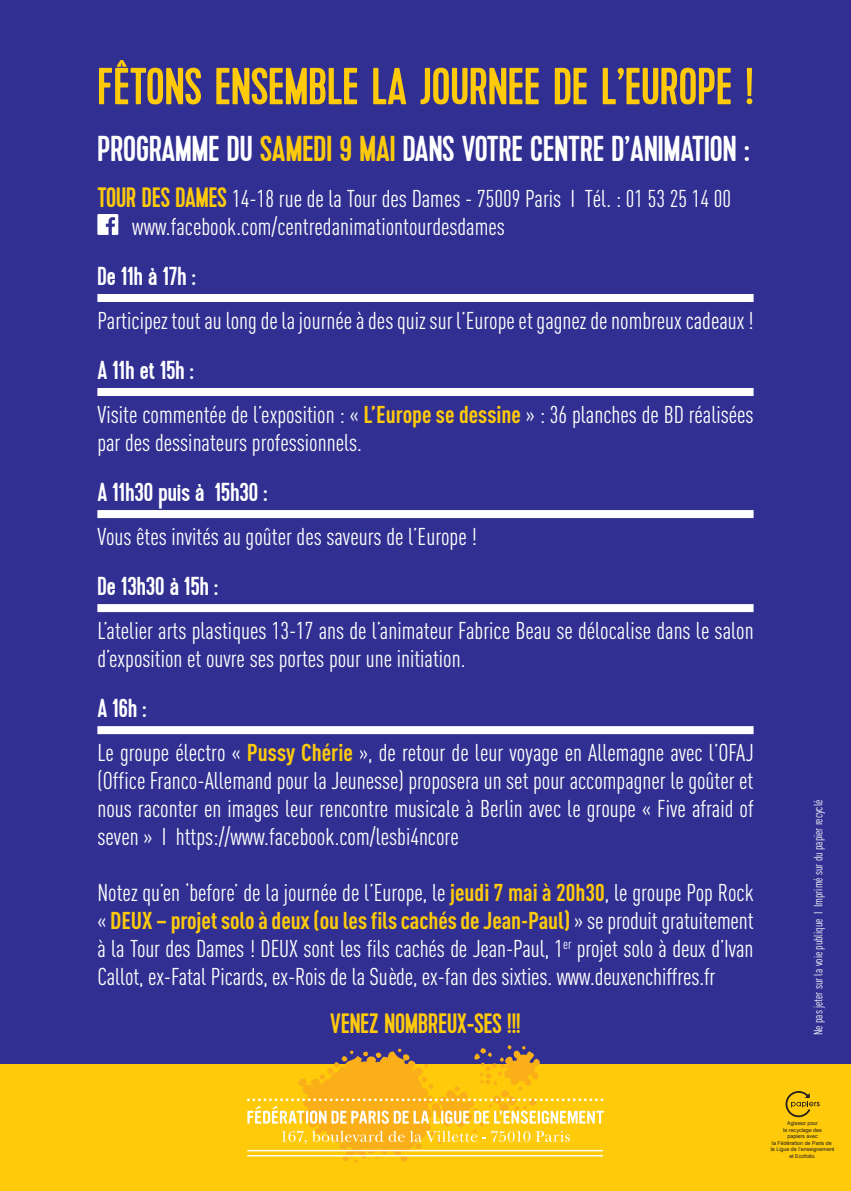
<style>
.page{position:relative;width:851px;height:1191px;background:#fff}
.page>*{position:absolute;margin:0;border:0;box-sizing:border-box;transform-origin:0 0}
.t1{font:52px "Kapra";color:#feca0a}
.t2{font:36px "Kapra";color:#fff}
.t3{font:28px "Kapra";color:#feca0a}
.t4{font:26px "Kapra";color:#fff}
.t5{font:24px/28px "DIN Cond";color:#fff}
.t6{font:12px "DIN Cond";color:#fff}
.t7{font:5.4px/6.4px "Arial";color:#231f20;text-align:center}
.s1{color:#feca0a}
.s2{font-family:"Kapra";font-size:28px;color:#feca0a}
.s3{font-weight:700;color:#feca0a}
</style>
<div class="page">
<div style="left:0;top:0;width:850px;height:1064px;background:#313092"></div>
<div style="left:0;top:1064px;width:850px;height:127px;background:#feca0a"></div>
<svg style="left:785px;top:1091px;width:34px;height:26px"></svg>
<svg style="left:247px;top:1044px;width:357px;height:119px"></svg>
<div style="left:97px;top:294px;width:656px;height:8px;background:#fff"></div>
<div style="left:97px;top:388px;width:656px;height:8px;background:#fff"></div>
<div style="left:97px;top:510px;width:656px;height:8px;background:#fff"></div>
<div style="left:97px;top:604px;width:656px;height:8px;background:#fff"></div>
<div style="left:97px;top:726px;width:656px;height:8px;background:#fff"></div>
<svg style="left:97px;top:214px;width:21px;height:21px"></svg>
<h1 class="t1" style="left:97px;top:56px;width:657px">FÊTONS ENSEMBLE LA JOURNEE DE L’EUROPE !</h1>
<h2 class="t2" style="left:97px;top:128px;width:653px">PROGRAMME DU <span class="s1">SAMEDI 9 MAI</span> DANS VOTRE CENTRE D’ANIMATION :</h2>
<p class="t5" style="left:132px;top:184px;width:600px;text-indent:-35px"><span class="s2">TOUR DES DAMES</span> 14-18 rue de la Tour des Dames - 75009 Paris I Tél. : 01 53 25 14 00 www.facebook.com/centredanimationtourdesdames</p>
<p class="t4" style="left:97px;top:261px;width:100px">De 11h à 17h :</p>
<p class="t5" style="left:97px;top:306px;width:657px">Participez tout au long de la journée à des quiz sur l’Europe et gagnez de nombreux cadeaux !</p>
<p class="t4" style="left:97px;top:355px;width:98px">A 11h et 15h :</p>
<p class="t5" style="left:97px;top:400px;width:657px">Visite commentée de l’exposition : « <span class="s3">L’Europe se dessine</span> » : 36 planches de BD réalisées par des dessinateurs professionnels.</p>
<p class="t4" style="left:97px;top:477px;width:171px">A 11h30 puis à 15h30 :</p>
<p class="t5" style="left:97px;top:522px;width:381px">Vous êtes invités au goûter des saveurs de l’Europe !</p>
<p class="t4" style="left:97px;top:571px;width:122px">De 13h30 à 15h :</p>
<p class="t5" style="left:97px;top:616px;width:657px">L’atelier arts plastiques 13-17 ans de l’animateur Fabrice Beau se délocalise dans le salon d’exposition et ouvre ses portes pour une initiation.</p>
<p class="t4" style="left:97px;top:693px;width:50px">A 16h :</p>
<p class="t5" style="left:97px;top:738px;width:657px;text-align:justify">Le groupe électro « <span class="s3">Pussy Chérie</span> », de retour de leur voyage en Allemagne avec l’OFAJ (Office Franco-Allemand pour la Jeunesse) proposera un set pour accompagner le goûter et nous raconter en images leur rencontre musicale à Berlin avec le groupe « Five afraid of seven » I https://www.facebook.com/lesbi4ncore</p>
<p class="t5" style="left:97px;top:878px;width:657px;text-align:justify">Notez qu’en ‘before’ de la journée de l’Europe, le <span class="s3">jeudi 7 mai à 20h30</span>, le groupe Pop Rock « <span class="s3">DEUX – projet solo à deux (ou les fils cachés de Jean-Paul)</span> » se produit gratuitement à la Tour des Dames ! DEUX sont les fils cachés de Jean-Paul, 1<sup>er</sup> projet solo à deux d’Ivan Callot, ex-Fatal Picards, ex-Rois de la Suède, ex-fan des sixties. www.deuxenchiffres.fr</p>
<p class="t3" style="left:330px;top:1007px;width:192px">VENEZ NOMBREUX-SES !!!</p>
<p class="t6" style="left:811px;top:1035px;width:237px;rotate:-90deg">Ne pas jeter sur la voie publique I Imprimé sur du papier recyclé</p>
<p class="t7" style="left:770px;top:1120px;width:65px">Agissez pour<br>le recyclage des<br>papiers avec<br>la Fédération de Paris de la Ligue de l’enseignement et Ecofolio.</p>
</div>
